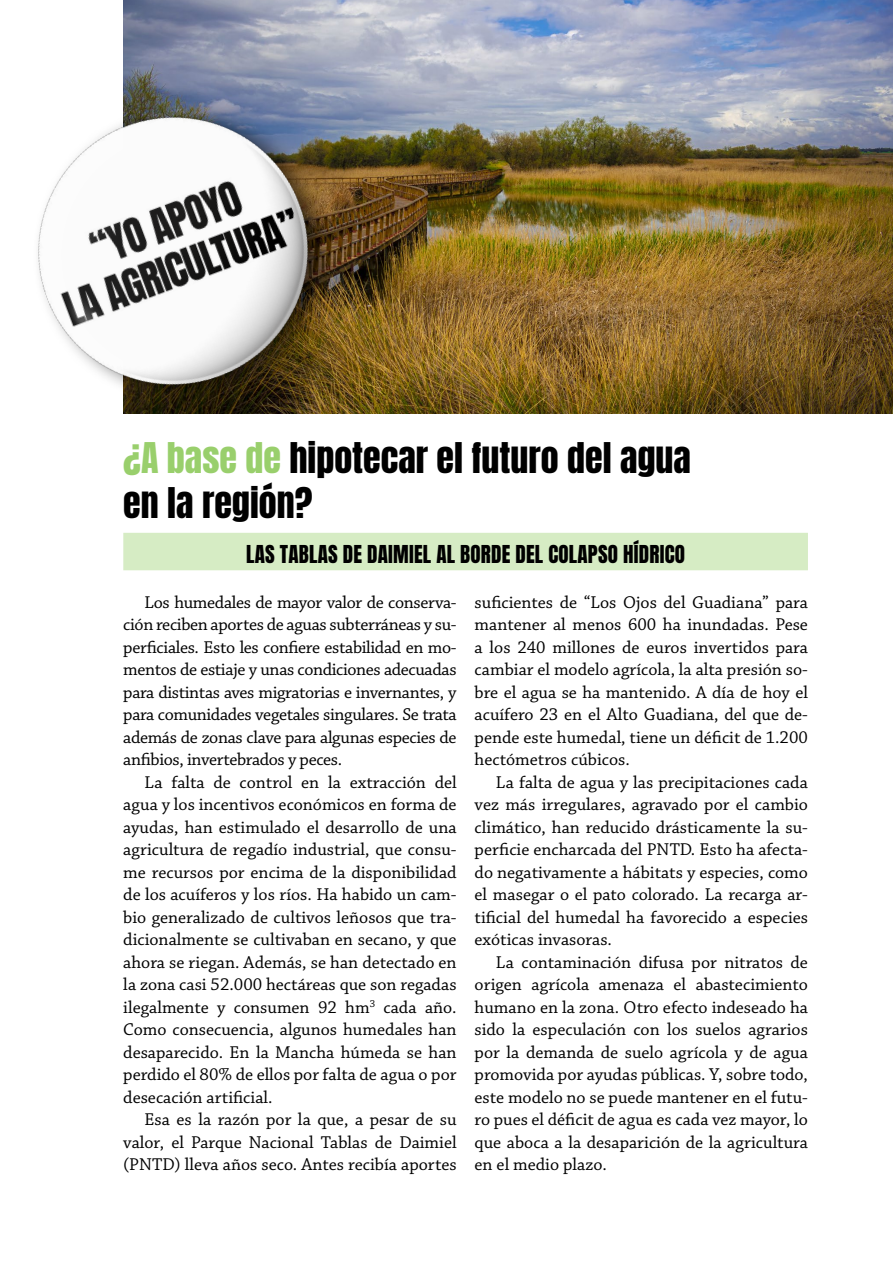
<style>
.page{position:relative;width:893px;height:1263px;background:#fff}
.page>*{position:absolute;margin:0;border:0;box-sizing:border-box;transform-origin:0 0}
.t1{font:36px/45px "Anton";color:#000}
.t2{font:21px "Anton";letter-spacing:.01em;color:#000}
.t3{font:18px/22.5px "Chaparral Pro";color:#000;text-align:justify}
.s1{color:#99cf6c}
</style>
<div class="page">
<div style="left:123px;top:533px;width:685px;height:37px;background:#d6ecc4"></div>
<img style="left:123px;top:0;width:769px;height:414px">
<img style="left:38px;top:76px;width:307px;height:338px">
<h1 class="t1" style="left:123px;top:438px;width:569px"><span class="s1">¿A base de</span> hipotecar el futuro del agua en la región?</h1>
<p class="t2" style="left:246px;top:543px;width:440px">LAS TABLAS DE DAIMIEL AL BORDE DEL COLAPSO HÍDRICO</p>
<p class="t3" style="left:123px;top:591px;width:335px;text-indent:21px">Los humedales de mayor valor de conserva&shy;ción reciben aportes de aguas subterráneas y su&shy;perficiales. Esto les confiere estabilidad en mo&shy;mentos de estiaje y unas condiciones adecuadas para distintas aves migratorias e invernantes, y para comunidades vegetales singulares. Se trata además de zonas clave para algunas especies de anfibios, invertebrados y peces.</p>
<p class="t3" style="left:123px;top:771px;width:335px;text-indent:21px">La falta de control en la extracción del agua y los incentivos económicos en forma de ayudas, han estimulado el desarrollo de una agricultura de regadío industrial, que consu&shy;me recursos por encima de la disponibilidad de los acuíferos y los ríos. Ha habido un cam&shy;bio generalizado de cultivos leñosos que tra&shy;dicionalmente se cultivaban en secano, y que ahora se riegan. Además, se han detectado en la zona casi 52.000 hectáreas que son regadas ilegalmente y consumen 92 hm<sup>3</sup> cada año.<br>Como consecuencia, algunos humedales han desaparecido. En la Mancha húmeda se han perdido el 80% de ellos por falta de agua o por desecación artificial.</p>
<p class="t3" style="left:123px;top:1109px;width:335px;text-indent:21px">Esa es la razón por la que, a pesar de su valor, el Parque Nacional Tablas de Daimiel (PNTD) lleva años seco. Antes recibía aportes</p>
<p class="t3" style="left:475px;top:591px;width:335px">suficientes de “Los Ojos del Guadiana” para mantener al menos 600 ha inundadas. Pese a los 240 millones de euros invertidos para cambiar el modelo agrícola, la alta presión so&shy;bre el agua se ha mantenido. A día de hoy el acuífero 23 en el Alto Guadiana, del que de&shy;pende este humedal, tiene un déficit de 1.200 hectómetros cúbicos.</p>
<p class="t3" style="left:475px;top:771px;width:335px;text-indent:21px">La falta de agua y las precipitaciones cada vez más irregulares, agravado por el cambio climático, han reducido drásticamente la su&shy;perficie encharcada del PNTD. Esto ha afecta&shy;do negativamente a hábitats y especies, como el masegar o el pato colorado. La recarga ar&shy;tificial del humedal ha favorecido a especies exóticas invasoras.</p>
<p class="t3" style="left:475px;top:951px;width:335px;text-indent:21px">La contaminación difusa por nitratos de origen agrícola amenaza el abastecimiento humano en la zona. Otro efecto indeseado ha sido la especulación con los suelos agrarios por la demanda de suelo agrícola y de agua promovida por ayudas públicas. Y, sobre todo, este modelo no se puede mantener en el futu&shy;ro pues el déficit de agua es cada vez mayor, lo que aboca a la desaparición de la agricultura en el medio plazo.</p>
</div>
